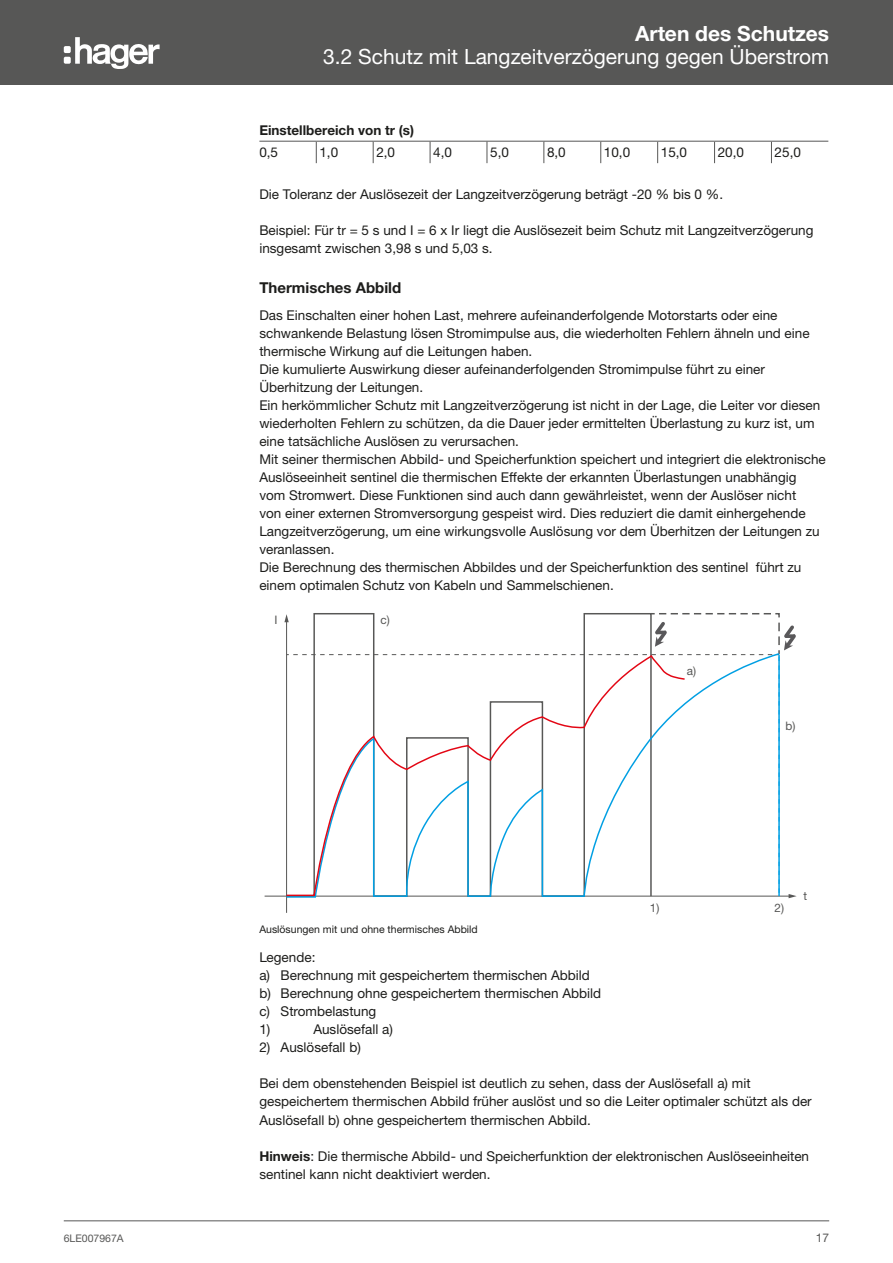
<style>
.page{position:relative;width:893px;height:1263px;background:#fff}
.page>*{position:absolute;margin:0;border:0;box-sizing:border-box;transform-origin:0 0}
.Bandeau_sous_titre{font:21px "Helvetica Neue LTW1 G";color:#fff}
.Bandeau_titre{font:700 21px "Helvetica Neue LTW1 G";color:#fff}
.Sous_titre{font:700 15px "Helvetica Neue LTW1 G";color:#1d1d1b}
.Texte_courant{font:13.5px/18px "Helvetica Neue LTW1 G";color:#1d1d1b}
.Tableau_tétière_gras{font:700 13.5px "Helvetica Neue LTW1 G";color:#1d1d1b}
.t1{font:12px "Helvetica Neue LTW1 G";color:#575756}
.t2{font:11.7px "Helvetica Neue LTW1 G";color:#575756}
.t3{font:10.5px "Helvetica Neue LTW1 G";color:#1d1d1b}
.t4{font:10.5px "Helvetica Neue LTW1 G";color:#575756}
.s1{font-weight:700}
</style>
<div class="page">
<hr style="left:64px;top:1220px;width:765px;height:1px;background:#575756">
<div style="left:0;top:0;width:893px;height:85px;background:#575756"></div>
<svg style="left:75px;top:37px;width:85px;height:32px"></svg>
<div style="left:64px;top:46px;width:7px;height:7px;background:#fff;border-radius:2px"></div>
<div style="left:64px;top:57px;width:7px;height:7px;background:#fff;border-radius:2px"></div>
<hr style="left:259px;top:141px;width:57px;height:1px;background:#575756">
<hr style="left:316px;top:141px;width:57px;height:1px;background:#575756">
<svg style="left:316px;top:142px;width:1px;height:21px"></svg>
<hr style="left:373px;top:141px;width:57px;height:1px;background:#575756">
<svg style="left:373px;top:142px;width:1px;height:21px"></svg>
<hr style="left:430px;top:141px;width:57px;height:1px;background:#575756">
<svg style="left:430px;top:142px;width:1px;height:21px"></svg>
<hr style="left:487px;top:141px;width:57px;height:1px;background:#575756">
<svg style="left:487px;top:142px;width:1px;height:21px"></svg>
<hr style="left:544px;top:141px;width:57px;height:1px;background:#575756">
<svg style="left:543px;top:142px;width:1px;height:21px"></svg>
<hr style="left:601px;top:141px;width:57px;height:1px;background:#575756">
<svg style="left:600px;top:142px;width:1px;height:21px"></svg>
<hr style="left:658px;top:141px;width:57px;height:1px;background:#575756">
<svg style="left:657px;top:142px;width:1px;height:21px"></svg>
<hr style="left:715px;top:141px;width:56px;height:1px;background:#575756">
<svg style="left:714px;top:142px;width:1px;height:21px"></svg>
<hr style="left:771px;top:141px;width:57px;height:1px;background:#575756">
<svg style="left:771px;top:142px;width:1px;height:21px"></svg>
<hr style="left:286px;top:621px;width:1px;height:292px;background:#575756">
<hr style="left:265px;top:896px;width:525px;height:1px;background:#575756">
<svg style="left:284px;top:613px;width:513px;height:285px"></svg>
<p class="Bandeau_titre" style="left:635px;top:21px;width:196px">Arten des Schutzes</p>
<p class="Bandeau_sous_titre" style="left:323px;top:43px;width:507px">3.2 Schutz mit Langzeitverzögerung gegen Überstrom</p>
<p class="Tableau_tétière_gras" style="left:259px;top:122px;width:156px">Einstellbereich von tr (s)</p>
<p class="Texte_courant" style="left:259px;top:143px;width:20px">0,5</p>
<p class="Texte_courant" style="left:319px;top:143px;width:20px">1,0</p>
<p class="Texte_courant" style="left:376px;top:143px;width:20px">2,0</p>
<p class="Texte_courant" style="left:433px;top:143px;width:20px">4,0</p>
<p class="Texte_courant" style="left:490px;top:143px;width:20px">5,0</p>
<p class="Texte_courant" style="left:547px;top:143px;width:20px">8,0</p>
<p class="Texte_courant" style="left:604px;top:143px;width:28px">10,0</p>
<p class="Texte_courant" style="left:661px;top:143px;width:28px">15,0</p>
<p class="Texte_courant" style="left:718px;top:143px;width:28px">20,0</p>
<p class="Texte_courant" style="left:775px;top:143px;width:28px">25,0</p>
<p class="Texte_courant" style="left:259px;top:185px;width:465px">Die Toleranz der Auslösezeit der Langzeitverzögerung beträgt -20 % bis 0 %.</p>
<p class="Texte_courant" style="left:259px;top:221px;width:556px">Beispiel: Für tr = 5 s und I = 6 x Ir liegt die Auslösezeit beim Schutz mit Langzeitverzögerung insgesamt zwischen 3,98 s und 5,03 s.</p>
<p class="Sous_titre" style="left:259px;top:279px;width:143px">Thermisches Abbild</p>
<p class="Texte_courant" style="left:259px;top:306px;width:552px">Das Einschalten einer hohen Last, mehrere aufeinanderfolgende Motorstarts oder eine schwankende Belastung lösen Stromimpulse aus, die wiederholten Fehlern ähneln und eine thermische Wirkung auf die Leitungen haben.</p>
<p class="Texte_courant" style="left:259px;top:360px;width:507px">Die kumulierte Auswirkung dieser aufeinanderfolgenden Stromimpulse führt zu einer<br>Überhitzung der Leitungen.</p>
<p class="Texte_courant" style="left:259px;top:396px;width:562px">Ein herkömmlicher Schutz mit Langzeitverzögerung ist nicht in der Lage, die Leiter vor diesen wiederholten Fehlern zu schützen, da die Dauer jeder ermittelten Überlastung zu kurz ist, um eine tatsächliche Auslösen zu verursachen.</p>
<p class="Texte_courant" style="left:259px;top:450px;width:568px">Mit seiner thermischen Abbild- und Speicherfunktion speichert und integriert die elektronische Auslöseeinheit sentinel die thermischen Effekte der erkannten Überlastungen unabhängig vom Stromwert. Diese Funktionen sind auch dann gewährleistet, wenn der Auslöser nicht<br>von einer externen Stromversorgung gespeist wird. Dies reduziert die damit einhergehende Langzeitverzögerung, um eine wirkungsvolle Auslösung vor dem Überhitzen der Leitungen zu veranlassen.</p>
<p class="Texte_courant" style="left:259px;top:558px;width:543px">Die Berechnung des thermischen Abbildes und der Speicherfunktion des sentinel führt zu einem optimalen Schutz von Kabeln und Sammelschienen.</p>
<p class="t2" style="left:275px;top:612px;width:5px">I</p>
<p class="t2" style="left:380px;top:612px;width:11px">c)</p>
<p class="t2" style="left:687px;top:664px;width:11px">a)</p>
<p class="t2" style="left:650px;top:900px;width:11px">1)</p>
<p class="t2" style="left:785px;top:719px;width:11px">b)</p>
<p class="t2" style="left:774px;top:900px;width:11px">2)</p>
<p class="t2" style="left:803px;top:888px;width:5px">t</p>
<p class="t3" style="left:259px;top:923px;width:220px">Auslösungen mit und ohne thermisches Abbild</p>
<p class="Texte_courant" style="left:259px;top:948px;width:58px">Legende:</p>
<p class="Texte_courant" style="left:259px;top:966px;width:332px">a) Berechnung mit gespeichertem thermischen Abbild</p>
<p class="Texte_courant" style="left:259px;top:984px;width:343px">b) Berechnung ohne gespeichertem thermischen Abbild</p>
<p class="Texte_courant" style="left:259px;top:1002px;width:119px">c) Strombelastung</p>
<p class="Texte_courant" style="left:259px;top:1020px;width:13px">1)</p>
<p class="Texte_courant" style="left:313px;top:1020px;width:81px">Auslösefall a)</p>
<p class="Texte_courant" style="left:259px;top:1038px;width:103px">2) Auslösefall b)</p>
<p class="Texte_courant" style="left:259px;top:1074px;width:554px">Bei dem obenstehenden Beispiel ist deutlich zu sehen, dass der Auslösefall a) mit gespeichertem thermischen Abbild früher auslöst und so die Leiter optimaler schützt als der<br>Auslösefall b) ohne gespeichertem thermischen Abbild.</p>
<p class="Texte_courant" style="left:259px;top:1146px;width:551px"><span class="s1">Hinweis</span>: Die thermische Abbild- und Speicherfunktion der elektronischen Auslöseeinheiten sentinel kann nicht deaktiviert werden.</p>
<p class="t4" style="left:64px;top:1232px;width:61px">6LE007967A</p>
<p class="t1" style="left:816px;top:1230px;width:15px">17</p>
</div>
